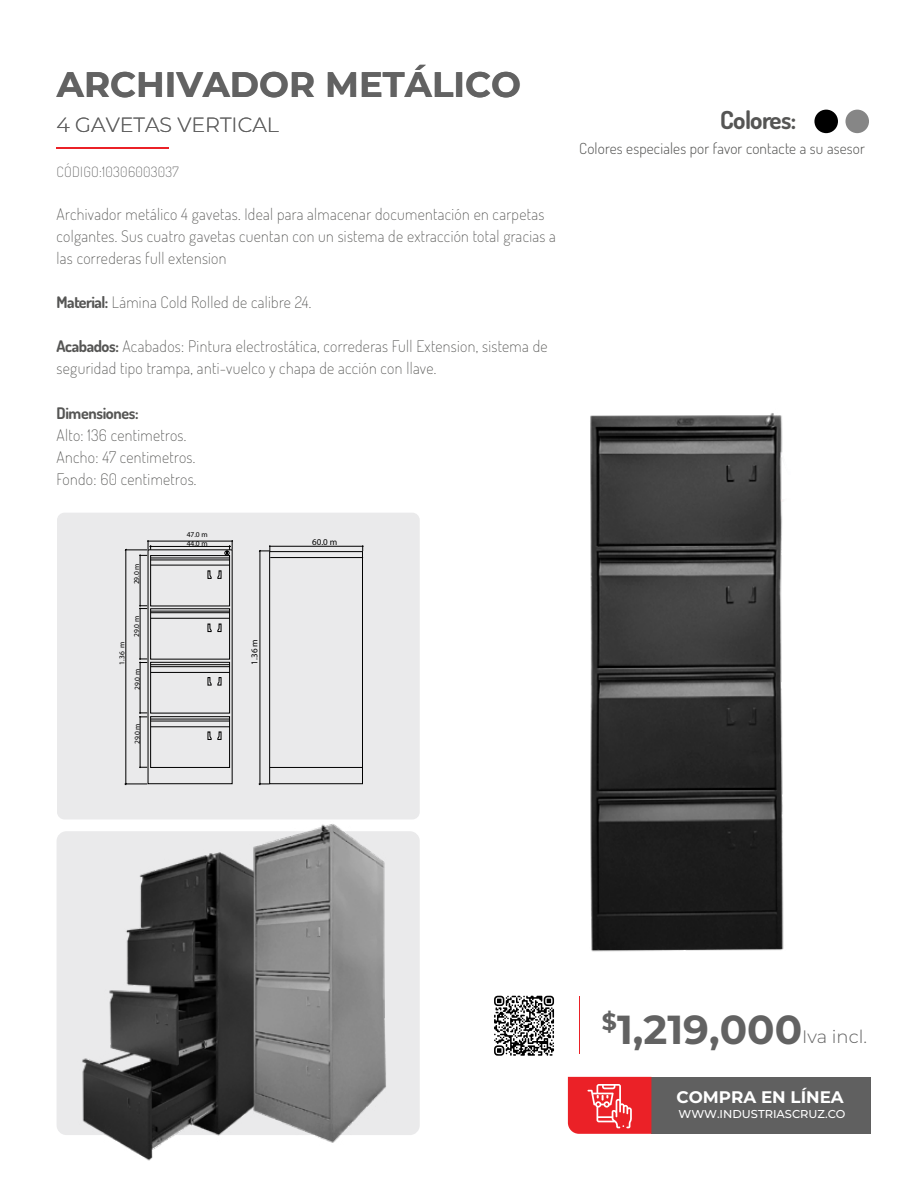
<style>
.page{position:relative;width:918px;height:1188px;background:#fff}
.page>*{position:absolute;margin:0;border:0;box-sizing:border-box;transform-origin:0 0}
.t1{font:700 40.5px "Montserrat";color:#626262}
.t2{font:700 35.4px "Montserrat";color:#626262}
.t3{font:700 24.9px "Dosis";letter-spacing:-.02em;color:#555554}
.t4{font:300 20.55px "Montserrat";color:#626262}
.t5{font:300 18px "Montserrat";color:#626262}
.t6{font:700 16.8px "Montserrat";color:#fff}
.t7{font:15.9px/22.2px "Dosis";letter-spacing:.02em;color:#555554}
.t8{font:700 15.9px "Dosis";letter-spacing:-.02em;color:#555554}
.t9{font:300 15.3px "Dosis";letter-spacing:.015em;color:#555554}
.t10{font:14.25px "Dosis";letter-spacing:.02em;color:#626262}
.t11{font:500 11.4px "Montserrat";color:#fff}
.t12{font:9px "Myriad Pro";color:#000}
.t13{font:7.5px/8.6px "Myriad Pro";color:#000}
.s1{font-weight:700}
</style>
<div class="page">
<div style="left:651px;top:1077px;width:220px;height:57px;background:#606060"></div>
<svg style="left:568px;top:1077px;width:83px;height:57px;background:#ed3b40"></svg>
<hr style="left:579px;top:996px;width:1px;height:58px;background:#eb2127">
<svg style="left:511px;top:996px;width:43px;height:60px"></svg>
<img style="left:57px;top:814px;width:71px;height:334px">
<img style="left:128px;top:818px;width:383px;height:343px">
<div style="left:57px;top:513px;width:363px;height:306px;background:#eaeaeb;border-radius:7px"></div>
<div style="left:150px;top:555px;width:80px;height:51px;border:1px solid #000"></div>
<div style="left:150px;top:608px;width:80px;height:52px;border:1px solid #000"></div>
<div style="left:150px;top:662px;width:80px;height:51px;border:1px solid #000"></div>
<hr style="left:151px;top:558px;width:79px;height:1px;background:#000">
<hr style="left:151px;top:611px;width:79px;height:1px;background:#000">
<hr style="left:151px;top:664px;width:79px;height:1px;background:#000">
<hr style="left:151px;top:560px;width:79px;height:1px;background:#000">
<hr style="left:151px;top:612px;width:79px;height:1px;background:#000">
<hr style="left:151px;top:666px;width:79px;height:1px;background:#000">
<hr style="left:151px;top:672px;width:79px;height:1px;background:#000">
<hr style="left:151px;top:618px;width:79px;height:1px;background:#000">
<hr style="left:151px;top:565px;width:79px;height:1px;background:#000">
<svg style="left:207px;top:570px;width:15px;height:9px"></svg>
<svg style="left:207px;top:623px;width:15px;height:9px"></svg>
<svg style="left:207px;top:677px;width:15px;height:9px"></svg>
<hr style="left:149px;top:546px;width:82px;height:1px;background:#000">
<hr style="left:147px;top:541px;width:86px;height:1px;background:#000">
<svg style="left:225px;top:540px;width:8px;height:15px"></svg>
<hr style="left:140px;top:662px;width:1px;height:52px;background:#000">
<hr style="left:140px;top:608px;width:1px;height:52px;background:#000">
<svg style="left:139px;top:657px;width:8px;height:7px"></svg>
<hr style="left:140px;top:555px;width:1px;height:52px;background:#000">
<svg style="left:139px;top:604px;width:8px;height:6px"></svg>
<hr style="left:125px;top:549px;width:1px;height:236px;background:#000">
<svg style="left:124px;top:782px;width:23px;height:4px"></svg>
<svg style="left:124px;top:540px;width:28px;height:17px"></svg>
<div style="left:150px;top:716px;width:80px;height:52px;border:1px solid #000"></div>
<hr style="left:151px;top:719px;width:79px;height:1px;background:#000">
<hr style="left:151px;top:721px;width:79px;height:1px;background:#000">
<hr style="left:151px;top:726px;width:79px;height:1px;background:#000">
<svg style="left:207px;top:731px;width:15px;height:9px"></svg>
<hr style="left:140px;top:716px;width:1px;height:52px;background:#000">
<svg style="left:139px;top:711px;width:8px;height:7px"></svg>
<svg style="left:139px;top:766px;width:8px;height:2px"></svg>
<div style="left:269px;top:551px;width:94px;height:233px;border:1px solid #000"></div>
<hr style="left:270px;top:557px;width:93px;height:1px;background:#000">
<hr style="left:270px;top:767px;width:93px;height:1px;background:#000">
<hr style="left:260px;top:550px;width:1px;height:235px;background:#000">
<svg style="left:258px;top:782px;width:11px;height:4px"></svg>
<hr style="left:269px;top:546px;width:94px;height:1px;background:#000">
<svg style="left:361px;top:545px;width:3px;height:6px"></svg>
<svg style="left:258px;top:545px;width:13px;height:8px"></svg>
<img style="left:590px;top:413px;width:194px;height:539px">
<hr style="left:57px;top:148px;width:112px;height:1px;background:#eb2127">
<div style="left:845px;top:110px;width:24px;height:23px;background:#868686;border-radius:50%"></div>
<div style="left:814px;top:110px;width:24px;height:23px;background:#000;border-radius:50%"></div>
<h2 class="t2" style="left:57px;top:59px;width:466px">ARCHIVADOR METÁLICO</h2>
<p class="t4" style="left:57px;top:111px;width:224px">4 GAVETAS VERTICAL</p>
<p class="t10" style="left:57px;top:162px;width:124px">CÓDIGO:10306003037</p>
<p class="t7" style="left:57px;top:202px;width:501px">Archivador metálico 4 gavetas. Ideal para almacenar documentación en carpetas colgantes. Sus cuatro gavetas cuentan con un sistema de extracción total gracias a las correderas full extension</p>
<p class="t7" style="left:57px;top:290px;width:256px"><span class="s1">Material:</span> Lámina Cold Rolled de calibre 24.</p>
<p class="t7" style="left:57px;top:335px;width:493px"><span class="s1">Acabados:</span> Acabados: Pintura electrostática, correderas Full Extension, sistema de seguridad tipo trampa, anti-vuelco y chapa de acción con llave.</p>
<p class="t8" style="left:57px;top:402px;width:84px">Dimensiones:</p>
<p class="t7" style="left:57px;top:423px;width:141px">Alto: 136 centimetros.<br>Ancho: 47 centimetros.<br>Fondo: 60 centimetros.</p>
<p class="t13" style="left:118px;top:665px;width:24px;rotate:-90deg">1.36 m</p>
<p class="t13" style="left:132px;top:584px;width:22px;rotate:-90deg">29.0 m</p>
<p class="t13" style="left:132px;top:637px;width:22px;rotate:-90deg">29.0 m</p>
<p class="t13" style="left:133px;top:690px;width:22px;rotate:-90deg">29.0 m</p>
<p class="t13" style="left:133px;top:744px;width:22px;rotate:-90deg">29.0 m</p>
<p class="t13" style="left:187px;top:530px;width:22px">47.0 m<br>44.0 m</p>
<p class="t12" style="left:249px;top:665px;width:27px;rotate:-90deg">1.36 m</p>
<p class="t12" style="left:312px;top:537px;width:27px">60.0 m</p>
<h3 class="t3" style="left:720px;top:103px;width:78px">Colores:</h3>
<p class="t9" style="left:579px;top:138px;width:287px">Colores especiales por favor contacte a su asesor</p>
<h1 class="t1" style="left:602px;top:1000px;width:202px"><sup>$</sup>1,219,000</h1>
<p class="t5" style="left:802px;top:1024px;width:67px">Iva incl.</p>
<p class="t6" style="left:676px;top:1084px;width:169px">COMPRA EN LÍNEA</p>
<p class="t11" style="left:678px;top:1106px;width:169px">WWW.INDUSTRIASCRUZ.CO</p>
</div>
